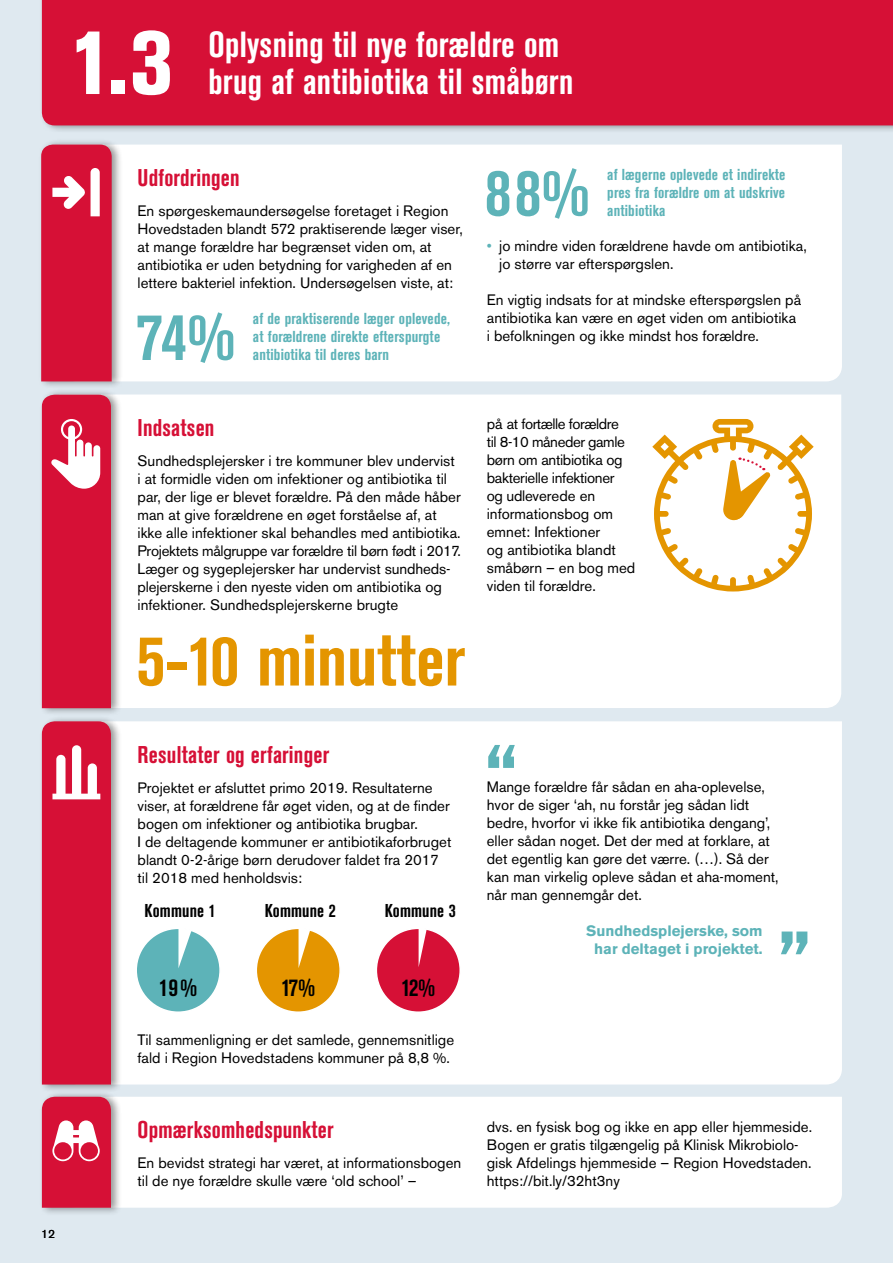
<style>
.page{position:relative;width:893px;height:1263px;background:#dfe9f0}
.page>*{position:absolute;margin:0;border:0;box-sizing:border-box;transform-origin:0 0}
.t1{font:800 condensed 88.5px "Akzidenz Grotesk BE";color:#fff}
.t2{font:800 condensed 75px "Akzidenz Grotesk BE";color:#5db3b8}
.t3{font:700 condensed 72px "Akzidenz Grotesk BE";color:#e49500}
.t4{font:700 condensed 66.75px "Akzidenz Grotesk BE";color:#5db3b8}
.t5{font:700 condensed 36px "Akzidenz Grotesk BE";letter-spacing:.01em;color:#fff;scale:.95 1}
.t6{font:700 condensed 24.6px "Akzidenz Grotesk BE";color:#000;scale:.95 1}
.t7{font:700 condensed 24px "Akzidenz Grotesk BE";letter-spacing:.01em;color:#d61036;scale:.95 1}
.t8{font:700 condensed 18.45px "Akzidenz Grotesk BE";letter-spacing:.01em;color:#000;scale:.95 1}
.t9{font:700 condensed 15.75px/18px "Akzidenz Grotesk BE";letter-spacing:.01em;color:#5db3b8}
.t10{font:15px/18px "Akzidenz Grotesk BE";color:#000}
.t11{font:700 15px/18px "Akzidenz Grotesk BE";color:#5db3b8;text-align:center}
.t12{font:12px "Akzidenz Grotesk BE";color:#000}
.s1{color:#5db3b8}
</style>
<div class="page">
<div style="left:39px;top:0;width:854px;height:133px;background:#000;opacity:.4"></div>
<div style="left:42px;top:0;width:851px;height:125px;background:#d61036"></div>
<div style="left:123px;top:145px;width:719px;height:236px;background:#fff"></div>
<div style="left:122px;top:721px;width:720px;height:363px;background:#fff"></div>
<div style="left:122px;top:1097px;width:720px;height:111px;background:#fff"></div>
<div style="left:38px;top:138px;width:85px;height:251px;background:#000;opacity:.4"></div>
<div style="left:39px;top:715px;width:83px;height:377px;background:#000;opacity:.4"></div>
<div style="left:39px;top:1090px;width:83px;height:125px;background:#000;opacity:.4"></div>
<svg style="left:41px;top:145px;width:71px;height:236px;background:#d81f43"></svg>
<div style="left:42px;top:721px;width:69px;height:363px;background:#d61036"></div>
<svg style="left:42px;top:1097px;width:69px;height:111px;background:#da2e4f"></svg>
<div style="left:136px;top:928px;width:84px;height:84px;background:#5db3b8;border-radius:50%"></div>
<div style="left:135px;top:927px;width:86px;height:86px;border:2px solid #fff;border-radius:50%"></div>
<svg style="left:178px;top:928px;width:14px;height:40px"></svg>
<div style="left:256px;top:928px;width:84px;height:84px;background:#e49500;border-radius:50%"></div>
<div style="left:255px;top:927px;width:86px;height:86px;border:2px solid #fff;border-radius:50%"></div>
<svg style="left:299px;top:928px;width:11px;height:39px"></svg>
<div style="left:376px;top:928px;width:84px;height:84px;background:#d61036;border-radius:50%"></div>
<div style="left:376px;top:927px;width:85px;height:86px;border:2px solid #fff;border-radius:50%"></div>
<svg style="left:419px;top:928px;width:8px;height:37px"></svg>
<div style="left:122px;top:394px;width:719px;height:314px;background:#fff"></div>
<div style="left:39px;top:388px;width:83px;height:328px;background:#000;opacity:.4"></div>
<svg style="left:42px;top:395px;width:69px;height:313px;background:#d92245"></svg>
<svg style="left:652px;top:419px;width:162px;height:172px;background:#f8e6c5"></svg>
<h1 class="t1" style="left:69px;top:12px;width:106px">1.3</h1>
<h1 class="t1" style="left:129px;top:12px;width:46px">1</h1>
<h3 class="t5" style="left:208px;top:24px;width:371px">Oplysning til nye forældre om</h3>
<h3 class="t5" style="left:201px;top:24px;width:60px">Xxxx</h3>
<h3 class="t5" style="left:208px;top:61px;width:386px">brug af antibiotika til småbørn</h3>
<h3 class="t5" style="left:201px;top:61px;width:43px">xxx</h3>
<p class="t12" style="left:41px;top:1226px;width:15px">12</p>
<h3 class="t7" style="left:138px;top:164px;width:109px">Udfordringen</h3>
<p class="t10" style="left:138px;top:202px;width:327px">En spørgeskemaundersøgelse foretaget i Region Hovedstaden blandt 572 praktiserende læger viser, at mange forældre har begrænset viden om, at antibiotika er uden betydning for varigheden af en lettere bakteriel infektion. Undersøgelsen viste, at:</p>
<h3 class="t4" style="left:136px;top:299px;width:100px">74%</h3>
<p class="t9" style="left:253px;top:310px;width:199px">af de praktiserende læger oplevede, at forældrene direkte efterspurgte antibiotika til deres barn</p>
<h3 class="t4" style="left:485px;top:154px;width:106px">88%</h3>
<p class="t9" style="left:607px;top:165px;width:180px;text-align:justify">af lægerne oplevede et indirekte pres fra forældre om at udskrive antibiotika</p>
<p class="t10" style="left:499px;top:237px;width:309px;text-indent:-12px"><span class="s1">•</span> jo mindre viden forældrene havde om antibiotika, jo større var efterspørgslen.</p>
<p class="t10" style="left:487px;top:291px;width:316px">En vigtig indsats for at mindske efterspørgslen på antibiotika kan være en øget viden om antibiotika i befolkningen og ikke mindst hos forældre.</p>
<h3 class="t7" style="left:138px;top:414px;width:82px">Indsatsen</h3>
<p class="t10" style="left:138px;top:452px;width:325px">Sundhedsplejersker i tre kommuner blev undervist i at formidle viden om infektioner og antibiotika til par, der lige er blevet forældre. På den måde håber man at give forældrene en øget forståelse af, at ikke alle infektioner skal behandles med antibiotika.<br>Projektets målgruppe var forældre til børn født i 2017.<br>Læger og sygeplejersker har undervist sundheds&shy;plejerskerne i den nyeste viden om antibiotika og infektioner. Sundhedsplejerskerne brugte</p>
<h3 class="t3" style="left:136px;top:619px;width:331px">5-10 minutter</h3>
<p class="t10" style="left:487px;top:415px;width:150px">på at fortælle forældre<br>til 8-10 måneder gamle børn om antibiotika og bakterielle infektioner<br>og udleverede en informationsbog om emnet: Infektioner<br>og antibiotika blandt småbørn – en bog med viden til forældre.</p>
<h3 class="t7" style="left:138px;top:741px;width:203px">Resultater og erfaringer</h3>
<p class="t10" style="left:138px;top:778px;width:315px">Projektet er afsluttet primo 2019. Resultaterne viser, at forældrene får øget viden, og at de finder bogen om infektioner og antibiotika brugbar.<br>I de deltagende kommuner er antibiotikaforbruget blandt 0-2-årige børn derudover faldet fra 2017 til 2018 med henholdsvis:</p>
<p class="t8" style="left:145px;top:900px;width:76px">Kommune 1</p>
<h3 class="t6" style="left:159px;top:973px;width:41px">19%</h3>
<p class="t8" style="left:265px;top:900px;width:76px">Kommune 2</p>
<h3 class="t6" style="left:281px;top:973px;width:37px">17%</h3>
<p class="t8" style="left:385px;top:900px;width:76px">Kommune 3</p>
<h3 class="t6" style="left:401px;top:973px;width:37px">12%</h3>
<p class="t10" style="left:138px;top:1030px;width:318px">Til sammenligning er det samlede, gennemsnitlige fald i Region Hovedstadens kommuner på 8,8 %.</p>
<h3 class="t7" style="left:138px;top:1116px;width:208px">Opmærksomhedspunkter</h3>
<p class="t10" style="left:138px;top:1154px;width:325px">En bevidst strategi har været, at informationsbogen til de nye forældre skulle være ‘old school’ –</p>
<h2 class="t2" style="left:485px;top:728px;width:34px">“</h2>
<p class="t10" style="left:487px;top:778px;width:293px">Mange forældre får sådan en aha-oplevelse, hvor de siger ‘ah, nu forstår jeg sådan lidt bedre, hvorfor vi ikke fik antibiotika dengang’, eller sådan noget. Det der med at forklare, at det egentlig kan gøre det værre. (…). Så der kan man virkelig opleve sådan et aha-moment, når man gennemgår det.</p>
<p class="t11" style="left:586px;top:922px;width:178px">Sundhedsplejerske, som har deltaget i projektet.</p>
<h2 class="t2" style="left:778px;top:915px;width:34px">”</h2>
<p class="t10" style="left:487px;top:1117px;width:327px">dvs. en fysisk bog og ikke en app eller hjemmeside.<br>Bogen er gratis tilgængelig på Klinisk Mikrobiolo&shy;gisk Afdelings hjemmeside – Region Hovedstaden. https://bit.ly/32ht3ny</p>
</div>
